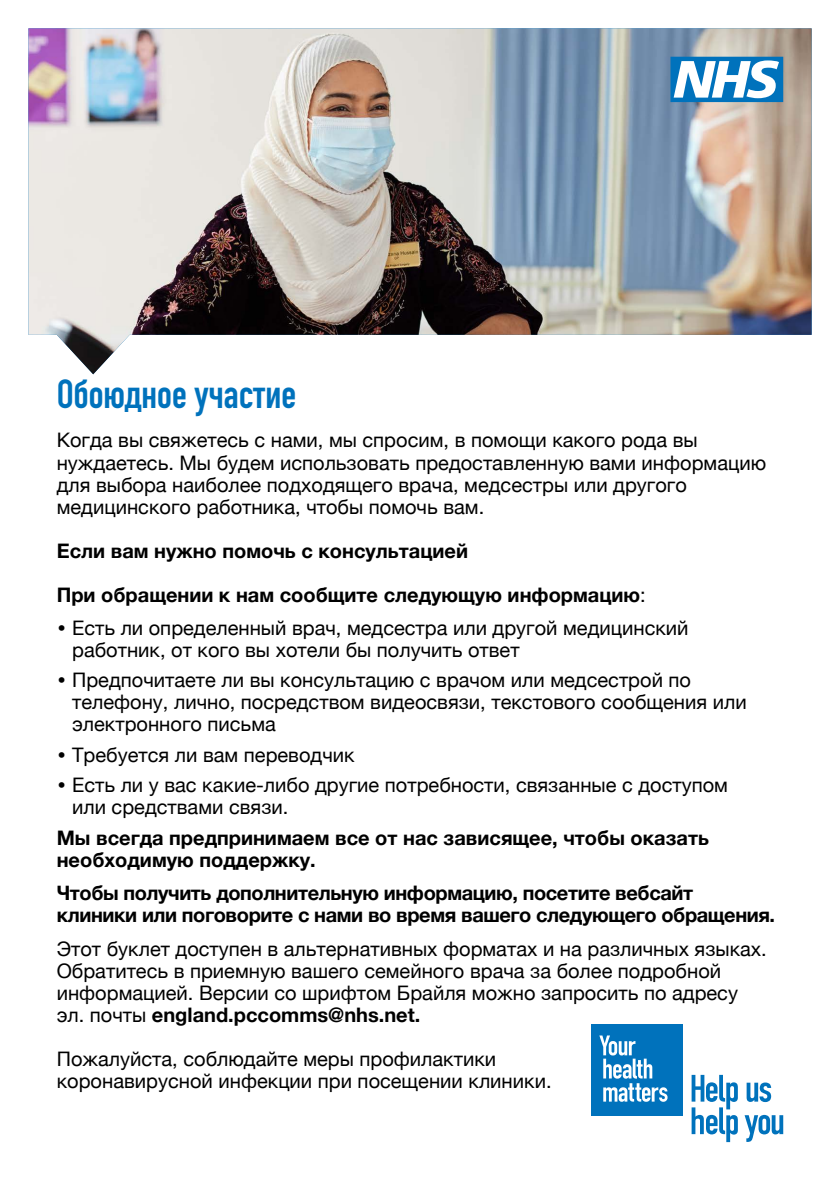
<style>
.page{position:relative;width:840px;height:1191px;background:#fff}
.page>*{position:absolute;margin:0;border:0;box-sizing:border-box;transform-origin:0 0}
.t1{font:700 40px "DIN Condensed";color:#0072bc}
.t2{font:20px/22px "Helvetica Neue";color:#000}
.t3{font:700 20px/22px "Helvetica Neue";color:#000}
.t4{font:700 20px/22px "Helvetica Neue";letter-spacing:-.02em;color:#000}
.s1{font-weight:400}
.s2{font-family:"Gotham";font-weight:500}
.s3{font-weight:700}
</style>
<div class="page">
<img style="left:28px;top:28px;width:783px;height:346px">
<svg style="left:670px;top:57px;width:112px;height:45px"></svg>
<div style="left:591px;top:1024px;width:91px;height:91px;background:#0072bc"></div>
<svg style="left:599px;top:1035px;width:68px;height:66px"></svg>
<svg style="left:746px;top:1082px;width:24px;height:20px"></svg>
<svg style="left:691px;top:1074px;width:46px;height:68px"></svg>
<svg style="left:744px;top:1114px;width:38px;height:28px"></svg>
<h1 class="t1" style="left:57px;top:367px;width:241px">Обоюдное участие</h1>
<p class="t2" style="left:57px;top:430px;width:710px">Когда вы свяжетесь с нами, мы спросим, в помощи какого рода вы нуждаетесь. Мы будем использовать предоставленную вами информацию для выбора наиболее подходящего врача, медсестры или другого медицинского работника, чтобы помочь вам.</p>
<p class="t3" style="left:57px;top:540px;width:412px">Если вам нужно помочь с консультацией</p>
<p class="t3" style="left:57px;top:584px;width:590px">При обращении к нам сообщите следующую информацию<span class="s1">:</span></p>
<p class="t2" style="left:72px;top:618px;width:617px;text-indent:-15px"><span class="s2">•</span> Есть ли определенный врач, медсестра или другой медицинский работник, от кого вы хотели бы получить ответ</p>
<p class="t2" style="left:72px;top:670px;width:675px;text-indent:-15px"><span class="s2">•</span> Предпочитаете ли вы консультацию с врачом или медсестрой по телефону, лично, посредством видеосвязи, текстового сообщения или электронного письма</p>
<p class="t2" style="left:57px;top:745px;width:299px"><span class="s2">•</span> Требуется ли вам переводчик</p>
<p class="t2" style="left:72px;top:775px;width:657px;text-indent:-15px"><span class="s2">•</span> Есть ли у вас какие-либо другие потребности, связанные с доступом или средствами связи.</p>
<p class="t3" style="left:57px;top:827px;width:653px">Мы всегда предпринимаем все от нас зависящее, чтобы оказать необходимую поддержку.</p>
<p class="t4" style="left:57px;top:882px;width:719px">Чтобы получить дополнительную информацию, посетите вебсайт клиники или поговорите с нами во время вашего следующего обращения.</p>
<p class="t2" style="left:57px;top:938px;width:711px">Этот буклет доступен в альтернативных форматах и на различных языках.<br>Обратитесь в приемную вашего семейного врача за более подробной информацией. Версии со шрифтом Брайля можно запросить по адресу эл. почты <span class="s3">england.pccomms@nhs.net.</span></p>
<p class="t2" style="left:57px;top:1048px;width:496px">Пожалуйста, соблюдайте меры профилактики коронавирусной инфекции при посещении клиники.</p>
</div>
